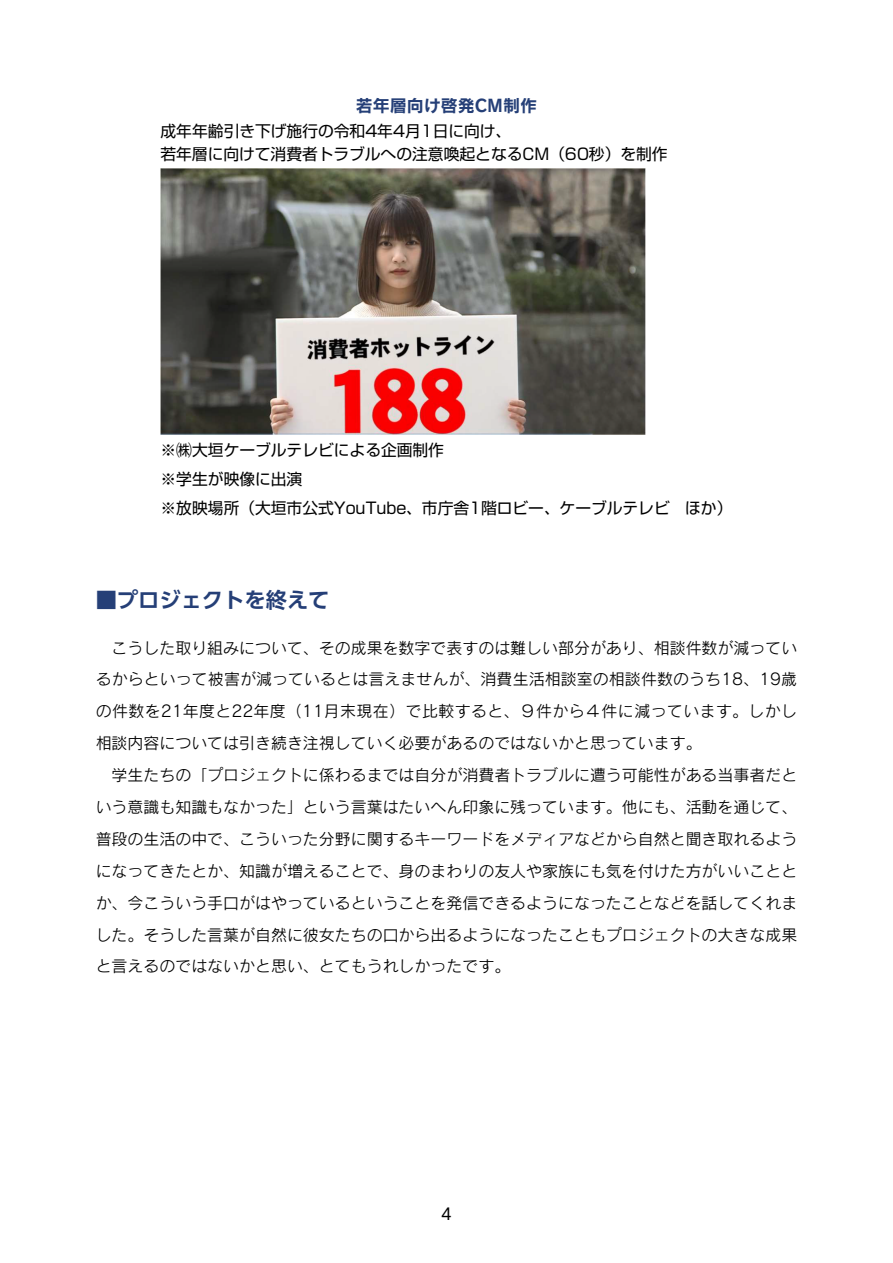
<style>
.page{position:relative;width:893px;height:1263px;background:#fff}
.page>*{position:absolute;margin:0;border:0;box-sizing:border-box;transform-origin:0 0}
.t1{font:700 21.3px "UD Shin Go Pr 6 N De";color:#253f77}
.t2{font:16.95px "Rodin Pro N B";color:#253f77}
.t3{font:15.9px/32px "Rodin Pro N M";color:#000}
.t4{font:15.9px "UD Shin Go Pr 6 N";color:#000}
.t5{font:15.75px/29.2px "Shin Go Pr 6 N";color:#000}
</style>
<div class="page">
<img style="left:161px;top:169px;width:484px;height:265px">
<p class="t2" style="left:356px;top:94px;width:183px">若年層向け啓発CM制作</p>
<p class="t5" style="left:161px;top:118px;width:509px;line-height:23.4px">成年年齢引き下げ施行の令和4年4月1日に向け、<br>若年層に向けて消費者トラブルへの注意喚起となるCM（60秒）を制作</p>
<p class="t5" style="left:161px;top:434px;width:573px">※㈱大垣ケーブルテレビによる企画制作<br>※学生が映像に出演<br>※放映場所（大垣市公式YouTube、市庁舎1階ロビー、ケーブルテレビ ほか）</p>
<h1 class="t1" style="left:96px;top:582px;width:235px">■プロジェクトを終えて</h1>
<p class="t3" style="left:96px;top:631px;width:703px">　こうした取り組みについて、その成果を数字で表すのは難しい部分があり、相談件数が減っているからといって被害が減っているとは言えませんが、消費生活相談室の相談件数のうち１８、１９歳の件数を２１年度と２２年度（１１月末現在）で比較すると、９件から４件に減っています。しかし相談内容については引き続き注視していく必要があるのではないかと思っています。<br>　学生たちの「プロジェクトに係わるまでは自分が消費者トラブルに遭う可能性がある当事者だという意識も知識もなかった」という言葉はたいへん印象に残っています。他にも、活動を通じて、普段の生活の中で、こういった分野に関するキーワードをメディアなどから自然と聞き取れるようになってきたとか、知識が増えることで、身のまわりの友人や家族にも気を付けた方がいいこととか、今こういう手口がはやっているということを発信できるようになったことなどを話してくれました。そうした言葉が自然に彼女たちの口から出るようになったこともプロジェクトの大きな成果と言えるのではないかと思い、とてもうれしかったです。</p>
<p class="t4" style="left:441px;top:1201px;width:12px">4</p>
</div>
